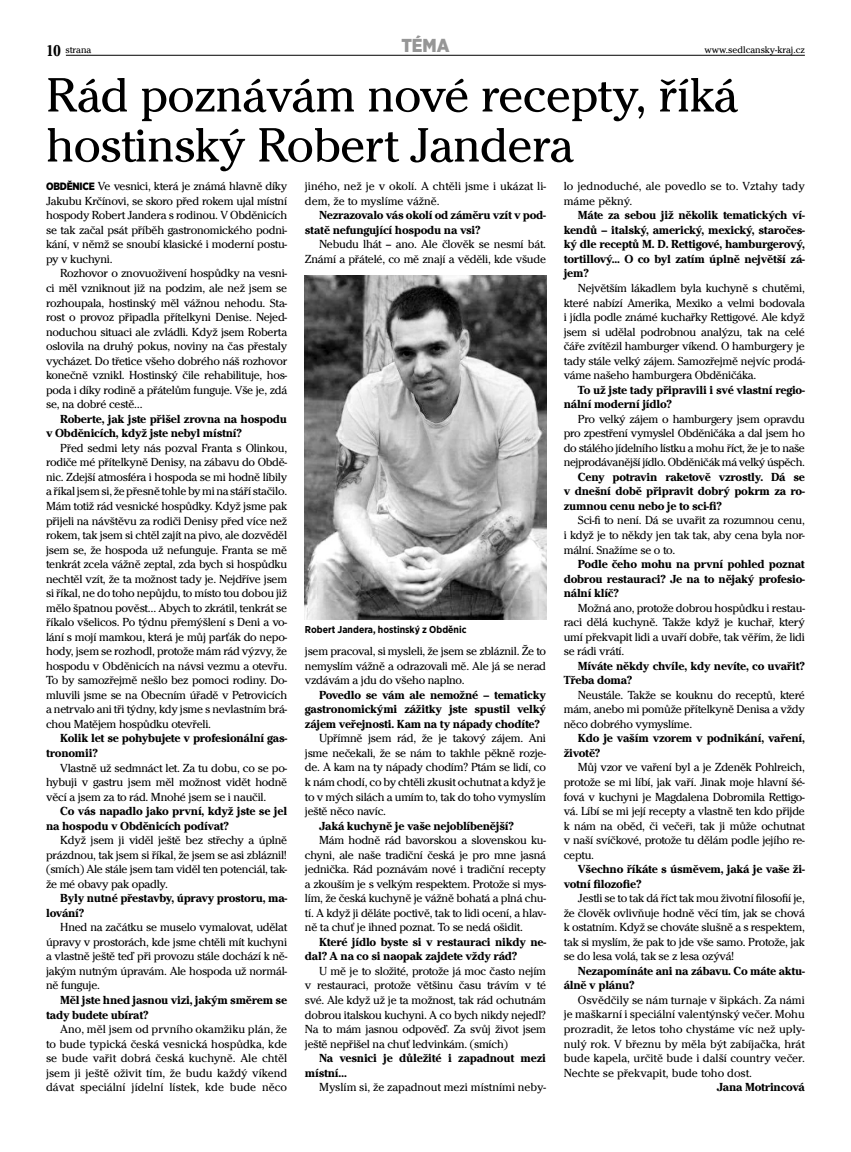
<style>
.page{position:relative;width:851px;height:1152px;background:#fff}
.page>*{position:absolute;margin:0;border:0;box-sizing:border-box;transform-origin:0 0}
.t1{font:50px/50px "Cheltenham Itc TOT";letter-spacing:-.01em;color:#000}
.t2{font:900 condensed 18.75px "Gotham CE";color:#969696}
.t3{font:12.12px/14.5px "Cheltenham Itc TOT";letter-spacing:-.02em;color:#000;text-align:justify}
.t4{font:700 12.12px/14.5px "Cheltenham Itc TOT";letter-spacing:-.02em;color:#000}
.t5{font:12.12px/14.5px "Cheltenham Itc TOT";color:#000}
.t6{font:700 condensed 10px "Gotham CE";color:#000}
.t7{font:10px "Cheltenham Itc TOT";color:#000}
.s1{font-weight:700;font-stretch:condensed;font-size:16.25px}
.s2{font-family:"Gotham CE";font-weight:900;font-stretch:condensed;font-size:10.62px}
</style>
<div class="page">
<hr style="left:66px;top:55px;width:738px;height:1px;background:#000">
<img style="left:305px;top:276px;width:241px;height:343px">
<p class="t7" style="left:46px;top:46px;width:47px"><span class="s1">10</span> strana</p>
<h2 class="t2" style="left:401px;top:39px;width:50px">TÉMA</h2>
<p class="t7" style="left:704px;top:46px;width:102px">www.sedlcansky-kraj.cz</p>
<h1 class="t1" style="left:46px;top:74px;width:693px">Rád poznávám nové recepty, říká hostinský Robert Jandera</h1>
<p class="t3" style="left:46px;top:180px;width:242px"><span class="s2">OBDĚNICE</span> Ve vesnici, která je známá hlavně díky Jakubu Krčínovi, se skoro před rokem ujal místní hospody Robert Jandera s rodinou. V Obděnicích se tak začal psát příběh gastronomického podni&shy;kání, v němž se snoubí klasické i moderní postu&shy;py v kuchyni.</p>
<p class="t3" style="left:46px;top:267px;width:242px;text-indent:14px">Rozhovor o znovuoživení hospůdky na vesni&shy;ci měl vzniknout již na podzim, ale než jsem se rozhoupala, hostinský měl vážnou nehodu. Sta&shy;rost o provoz připadla přítelkyni Denise. Nejed&shy;noduchou situaci ale zvládli. Když jsem Roberta oslovila na druhý pokus, noviny na čas přestaly vycházet. Do třetice všeho dobrého náš rozhovor konečně vznikl. Hostinský čile rehabilituje, hos&shy;poda i díky rodině a přátelům funguje. Vše je, zdá se, na dobré cestě…</p>
<p class="t4" style="left:46px;top:412px;width:242px;text-indent:14px">Roberte, jak jste přišel zrovna na hospodu v Obděnicích, když jste nebyl místní?</p>
<p class="t3" style="left:46px;top:442px;width:243px;text-indent:14px">Před sedmi lety nás pozval Franta s Olinkou, rodiče mé přítelkyně Denisy, na zábavu do Obdě&shy;nic. Zdejší atmosféra i hospoda se mi hodně líbily a říkal jsem si, že přesně tohle by mi na stáří stačilo.<br>Mám totiž rád vesnické hospůdky. Když jsme pak přijeli na návštěvu za rodiči Denisy před více než rokem, tak jsem si chtěl zajít na pivo, ale dozvěděl jsem se, že hospoda už nefunguje. Franta se mě tenkrát zcela vážně zeptal, zda bych si hospůdku nechtěl vzít, že ta možnost tady je. Nejdříve jsem si říkal, ne do toho nepůjdu, to místo tou dobou již mělo špatnou pověst… Abych to zkrátil, tenkrát se říkalo všelicos. Po týdnu přemýšlení s Deni a vo&shy;lání s mojí mamkou, která je můj parťák do nepo&shy;hody, jsem se rozhodl, protože mám rád výzvy, že hospodu v Obděnicích na návsi vezmu a otevřu.<br>To by samozřejmě nešlo bez pomoci rodiny. Do&shy;mluvili jsme se na Obecním úřadě v Petrovicích a netrvalo ani tři týdny, kdy jsme s nevlastním brá&shy;chou Matějem hospůdku otevřeli.</p>
<p class="t4" style="left:46px;top:732px;width:242px;text-indent:14px">Kolik let se pohybujete v profesionální gas&shy;tronomii?</p>
<p class="t3" style="left:46px;top:761px;width:243px;text-indent:14px">Vlastně už sedmnáct let. Za tu dobu, co se po&shy;hybuji v gastru jsem měl možnost vidět hodně věcí a jsem za to rád. Mnohé jsem se i naučil.</p>
<p class="t4" style="left:46px;top:805px;width:242px;text-indent:14px">Co vás napadlo jako první, když jste se jel na hospodu v Obděnicích podívat?</p>
<p class="t3" style="left:46px;top:834px;width:243px;text-indent:14px">Když jsem ji viděl ještě bez střechy a úplně prázdnou, tak jsem si říkal, že jsem se asi zbláznil! (smích) Ale stále jsem tam viděl ten potenciál, tak&shy;že mé obavy pak opadly.</p>
<p class="t4" style="left:46px;top:892px;width:242px;text-indent:14px">Byly nutné přestavby, úpravy prostoru, ma&shy;lování?</p>
<p class="t3" style="left:46px;top:921px;width:243px;text-indent:14px">Hned na začátku se muselo vymalovat, udělat úpravy v prostorách, kde jsme chtěli mít kuchyni a vlastně ještě teď při provozu stále dochází k ně&shy;jakým nutným úpravám. Ale hospoda už normál&shy;ně funguje.</p>
<p class="t4" style="left:46px;top:993px;width:242px;text-indent:14px">Měl jste hned jasnou vizi, jakým směrem se tady budete ubírat?</p>
<p class="t3" style="left:46px;top:1022px;width:242px;text-indent:14px">Ano, měl jsem od prvního okamžiku plán, že to bude typická česká vesnická hospůdka, kde se bude vařit dobrá česká kuchyně. Ale chtěl jsem ji ještě oživit tím, že budu každý víkend dávat speciální jídelní lístek, kde bude něco</p>
<p class="t5" style="left:305px;top:180px;width:242px">jiného, než je v okolí. A chtěli jsme i ukázat li&shy;dem, že to myslíme vážně.</p>
<p class="t4" style="left:305px;top:209px;width:242px;text-indent:14px">Nezrazovalo vás okolí od záměru vzít v pod&shy;statě nefungující hospodu na vsi?</p>
<p class="t3" style="left:305px;top:238px;width:242px;text-align:right">Nebudu lhát – ano. Ale člověk se nesmí bát.<br>Známí a přátelé, co mě znají a věděli, kde všude</p>
<p class="t6" style="left:305px;top:625px;width:163px">Robert Jandera, hostinský z Obděnic</p>
<p class="t3" style="left:305px;top:645px;width:242px">jsem pracoval, si mysleli, že jsem se zbláznil. Že to nemyslím vážně a odrazovali mě. Ale já se nerad vzdávám a jdu do všeho naplno.</p>
<p class="t4" style="left:305px;top:688px;width:242px;text-align:justify;text-indent:14px">Povedlo se vám ale nemožné – tematicky gastronomickými zážitky jste spustil velký zájem veřejnosti. Kam na ty nápady chodíte?</p>
<p class="t3" style="left:305px;top:732px;width:242px;text-indent:14px">Upřímně jsem rád, že je takový zájem. Ani jsme nečekali, že se nám to takhle pěkně rozje&shy;de. A kam na ty nápady chodím? Ptám se lidí, co k nám chodí, co by chtěli zkusit ochutnat a když je to v mých silách a umím to, tak do toho vymyslím ještě něco navíc.</p>
<p class="t4" style="left:319px;top:819px;width:196px">Jaká kuchyně je vaše nejoblíbenější?</p>
<p class="t3" style="left:305px;top:834px;width:242px;text-indent:14px">Mám hodně rád bavorskou a slovenskou ku&shy;chyni, ale naše tradiční česká je pro mne jasná jednička. Rád poznávám nové i tradiční recepty a zkouším je s velkým respektem. Protože si mys&shy;lím, že česká kuchyně je vážně bohatá a plná chu&shy;tí. A když ji děláte poctivě, tak to lidi ocení, a hlav&shy;ně ta chuť je ihned poznat. To se nedá ošidit.</p>
<p class="t4" style="left:305px;top:935px;width:243px;text-indent:14px">Které jídlo byste si v restauraci nikdy ne&shy;dal? A na co si naopak zajdete vždy rád?</p>
<p class="t3" style="left:305px;top:964px;width:242px;text-indent:14px">U mě je to složité, protože já moc často nejím v restauraci, protože většinu času trávím v té své. Ale když už je ta možnost, tak rád ochutnám dobrou italskou kuchyni. A co bych nikdy nejedl?<br>Na to mám jasnou odpověď. Za svůj život jsem ještě nepřišel na chuť ledvinkám. (smích)</p>
<p class="t4" style="left:305px;top:1052px;width:242px;text-indent:14px">Na vesnici je důležité i zapadnout mezi místní…</p>
<p class="t5" style="left:319px;top:1081px;width:228px">Myslím si, že zapadnout mezi místními neby-</p>
<p class="t5" style="left:563px;top:180px;width:242px">lo jednoduché, ale povedlo se to. Vztahy tady máme pěkný.</p>
<p class="t4" style="left:563px;top:209px;width:242px;text-align:justify;text-indent:14px">Máte za sebou již několik tematických ví&shy;kendů – italský, americký, mexický, staročes&shy;ký dle receptů M. D. Rettigové, hamburgerový, tortillový... O co byl zatím úplně největší zá&shy;jem?</p>
<p class="t3" style="left:563px;top:282px;width:242px;text-indent:14px">Největším lákadlem byla kuchyně s chutěmi, které nabízí Amerika, Mexiko a velmi bodovala i jídla podle známé kuchařky Rettigové. Ale když jsem si udělal podrobnou analýzu, tak na celé čáře zvítězil hamburger víkend. O hamburgery je tady stále velký zájem. Samozřejmě nejvíc prodá&shy;váme našeho hamburgera Obděničáka.</p>
<p class="t4" style="left:563px;top:383px;width:242px;text-indent:14px">To už jste tady připravili i své vlastní regio&shy;nální moderní jídlo?</p>
<p class="t3" style="left:563px;top:412px;width:243px;text-indent:14px">Pro velký zájem o hamburgery jsem opravdu pro zpestření vymyslel Obděničáka a dal jsem ho do stálého jídelního lístku a mohu říct, že je to naše nejprodávanější jídlo. Obděničák má velký úspěch.</p>
<p class="t4" style="left:563px;top:471px;width:242px;text-align:justify;text-indent:14px">Ceny potravin raketově vzrostly. Dá se v dnešní době připravit dobrý pokrm za ro&shy;zumnou cenu nebo je to sci-fi?</p>
<p class="t3" style="left:563px;top:514px;width:242px;text-indent:14px">Sci-fi to není. Dá se uvařit za rozumnou cenu, i když je to někdy jen tak tak, aby cena byla nor&shy;mální. Snažíme se o to.</p>
<p class="t4" style="left:563px;top:558px;width:243px;text-align:justify;text-indent:14px">Podle čeho mohu na první pohled poznat dobrou restauraci? Je na to nějaký profesio&shy;nální klíč?</p>
<p class="t3" style="left:563px;top:601px;width:242px;text-indent:14px">Možná ano, protože dobrou hospůdku i restau&shy;raci dělá kuchyně. Takže když je kuchař, který umí překvapit lidi a uvaří dobře, tak věřím, že lidi se rádi vrátí.</p>
<p class="t4" style="left:563px;top:659px;width:242px;text-indent:14px">Míváte někdy chvíle, kdy nevíte, co uvařit?<br>Třeba doma?</p>
<p class="t3" style="left:563px;top:688px;width:242px;text-indent:14px">Neustále. Takže se kouknu do receptů, které mám, anebo mi pomůže přítelkyně Denisa a vždy něco dobrého vymyslíme.</p>
<p class="t4" style="left:563px;top:732px;width:242px;text-indent:14px">Kdo je vaším vzorem v podnikání, vaření, životě?</p>
<p class="t3" style="left:563px;top:761px;width:242px;text-indent:14px">Můj vzor ve vaření byl a je Zdeněk Pohlreich, protože se mi líbí, jak vaří. Jinak moje hlavní šé&shy;fová v kuchyni je Magdalena Dobromila Rettigo&shy;vá. Líbí se mi její recepty a vlastně ten kdo přijde k nám na oběd, či večeři, tak ji může ochutnat v naší svíčkové, protože tu dělám podle jejího re&shy;ceptu.</p>
<p class="t4" style="left:563px;top:863px;width:242px;text-indent:14px">Všechno říkáte s úsměvem, jaká je vaše ži&shy;votní filozofie?</p>
<p class="t3" style="left:563px;top:892px;width:242px;text-indent:14px">Jestli se to tak dá říct tak mou životní filosofií je, že člověk ovlivňuje hodně věcí tím, jak se chová k ostatním. Když se chováte slušně a s respektem, tak si myslím, že pak to jde vše samo. Protože, jak se do lesa volá, tak se z lesa ozývá!</p>
<p class="t4" style="left:563px;top:964px;width:242px;text-indent:14px">Nezapomínáte ani na zábavu. Co máte aktu&shy;álně v plánu?</p>
<p class="t3" style="left:563px;top:993px;width:242px;text-indent:14px">Osvědčily se nám turnaje v šipkách. Za námi je maškarní i speciální valentýnský večer. Mohu prozradit, že letos toho chystáme víc než uply&shy;nulý rok. V březnu by měla být zabíjačka, hrát bude kapela, určitě bude i další country večer.<br>Nechte se překvapit, bude toho dost.</p>
<p class="t4" style="left:716px;top:1081px;width:90px">Jana Motrincová</p>
</div>
